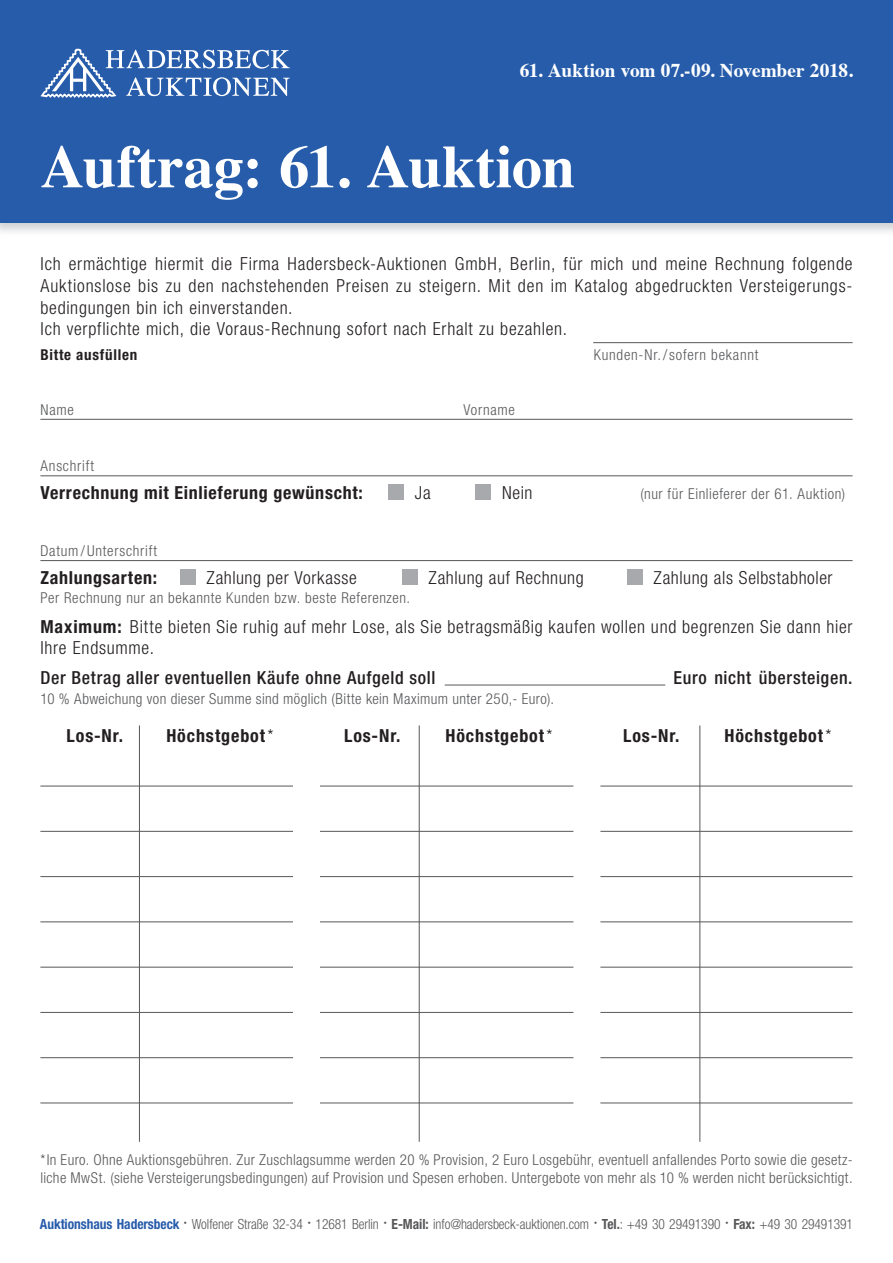
<style>
.page{position:relative;width:893px;height:1263px;background:#fff}
.page>*{position:absolute;margin:0;border:0;box-sizing:border-box;transform-origin:0 0}
.t1{font:700 60.3px "Times";letter-spacing:-.005em;color:#fff}
.t2{font:700 19.5px "Times";color:#fff}
.t3{font:300 condensed 18px/21.6px "Helvetica Neue LT Std";letter-spacing:.04em;color:#231f20}
.t4{font:700 condensed 18px "Helvetica Neue LT Std";letter-spacing:.045em;color:#231f20}
.t5{font:500 condensed 18px "Helvetica Neue LT Std";letter-spacing:.035em;color:#231f20}
.t6{font:300 condensed 15px/18px "Helvetica Neue LT Std";letter-spacing:.025em;color:#57585a}
.t7{font:300 condensed 15px "Helvetica Neue LT Std";letter-spacing:.05em;color:#57585a}
.t8{font:700 condensed 15px "Helvetica Neue LT Std";letter-spacing:.05em;color:#231f20}
.t9{font:300 condensed 15px "Helvetica Neue LT Std";letter-spacing:.055em;color:#57585a}
.t10{font:300 condensed 14.1px "Helvetica Neue LT Std";letter-spacing:-.005em;color:#57585a;scale:.96 1}
.s1{font-weight:700}
.s2{font-weight:300}
.s3{font-weight:700;color:#275caa}
</style>
<div class="page">
<hr style="left:40px;top:786px;width:813px;height:1px;background:#57585a">
<hr style="left:40px;top:831px;width:813px;height:1px;background:#57585a">
<hr style="left:40px;top:876px;width:813px;height:1px;background:#57585a">
<hr style="left:40px;top:921px;width:813px;height:1px;background:#57585a">
<hr style="left:40px;top:967px;width:813px;height:1px;background:#57585a">
<hr style="left:40px;top:1012px;width:813px;height:1px;background:#57585a">
<hr style="left:40px;top:1057px;width:813px;height:1px;background:#57585a">
<hr style="left:40px;top:1102px;width:813px;height:1px;background:#57585a">
<img style="left:0;top:222px;width:893px;height:10px">
<div style="left:0;top:0;width:893px;height:222px;background:#275caa"></div>
<svg style="left:40px;top:49px;width:250px;height:49px"></svg>
<hr style="left:40px;top:419px;width:813px;height:1px;background:#57585a">
<hr style="left:40px;top:475px;width:813px;height:1px;background:#57585a">
<hr style="left:40px;top:560px;width:813px;height:1px;background:#57585a">
<div style="left:388px;top:484px;width:16px;height:16px;background:#a8a9ad"></div>
<div style="left:475px;top:484px;width:16px;height:16px;background:#a8a9ad"></div>
<div style="left:180px;top:569px;width:16px;height:16px;background:#a8a9ad"></div>
<div style="left:402px;top:569px;width:16px;height:16px;background:#a8a9ad"></div>
<div style="left:627px;top:569px;width:16px;height:16px;background:#a8a9ad"></div>
<hr style="left:445px;top:685px;width:220px;height:1px;background:#57585a">
<div style="left:293px;top:741px;width:27px;height:383px;background:#fff"></div>
<div style="left:573px;top:741px;width:27px;height:383px;background:#fff"></div>
<hr style="left:139px;top:725px;width:1px;height:417px;background:#57585a">
<hr style="left:419px;top:725px;width:1px;height:417px;background:#57585a">
<hr style="left:699px;top:725px;width:1px;height:417px;background:#57585a">
<hr style="left:593px;top:342px;width:260px;height:1px;background:#57585a">
<p class="t2" style="left:520px;top:52px;width:335px">61. Auktion vom 07.-09. November 2018.</p>
<h1 class="t1" style="left:40px;top:109px;width:536px">Auftrag: 61. Auktion</h1>
<p class="t3" style="left:40px;top:253px;width:814px">Ich ermächtige hiermit die Firma Hadersbeck-Auktionen GmbH, Berlin, für mich und meine Rechnung folgende Auktionslose bis zu den nachstehenden Preisen zu steigern. Mit den im Katalog abgedruckten Versteigerungs&shy;bedingungen bin ich einverstanden.<br>Ich verpflichte mich, die Voraus-Rechnung sofort nach Erhalt zu bezahlen.</p>
<p class="t8" style="left:40px;top:346px;width:98px">Bitte ausfüllen</p>
<p class="t6" style="left:40px;top:400px;width:35px">Name</p>
<p class="t7" style="left:463px;top:401px;width:53px">Vorname</p>
<p class="t9" style="left:40px;top:457px;width:55px">Anschrift</p>
<p class="t7" style="left:594px;top:347px;width:166px">Kunden-Nr./sofern bekannt</p>
<p class="t4" style="left:40px;top:482px;width:324px">Verrechnung mit Einlieferung gewünscht:</p>
<p class="t3" style="left:415px;top:482px;width:17px">Ja</p>
<p class="t3" style="left:502px;top:482px;width:32px">Nein</p>
<p class="t6" style="left:640px;top:485px;width:206px">(nur für Einlieferer der 61. Auktion)</p>
<p class="t7" style="left:40px;top:542px;width:118px">Datum/Unterschrift</p>
<p class="t4" style="left:40px;top:567px;width:118px">Zahlungsarten:</p>
<p class="t3" style="left:206px;top:567px;width:152px">Zahlung per Vorkasse</p>
<p class="t3" style="left:428px;top:567px;width:157px">Zahlung auf Rechnung</p>
<p class="t3" style="left:653px;top:567px;width:181px">Zahlung als Selbstabholer</p>
<p class="t6" style="left:40px;top:588px;width:371px">Per Rechnung nur an bekannte Kunden bzw. beste Referenzen.</p>
<p class="t3" style="left:40px;top:615px;width:814px"><span class="s1">Maximum:</span> Bitte bieten Sie ruhig auf mehr Lose, als Sie betragsmäßig kaufen wollen und begrenzen Sie dann hier<br>Ihre Endsumme.</p>
<p class="t5" style="left:40px;top:667px;width:397px">Der Betrag aller eventuellen Käufe ohne Aufgeld soll</p>
<p class="t5" style="left:673px;top:667px;width:181px">Euro nicht übersteigen.</p>
<p class="t6" style="left:40px;top:689px;width:515px">10 % Abweichung von dieser Summe sind möglich (Bitte kein Maximum unter 250,- Euro).</p>
<p class="t4" style="left:66px;top:725px;width:58px">Los-Nr.</p>
<p class="t4" style="left:166px;top:725px;width:109px">Höchstgebot<span class="s2">*</span></p>
<p class="t4" style="left:344px;top:725px;width:58px">Los-Nr.</p>
<p class="t4" style="left:445px;top:725px;width:109px">Höchstgebot<span class="s2">*</span></p>
<p class="t4" style="left:623px;top:725px;width:58px">Los-Nr.</p>
<p class="t4" style="left:724px;top:725px;width:109px">Höchstgebot<span class="s2">*</span></p>
<p class="t6" style="left:40px;top:1150px;width:814px">*In Euro. Ohne Auktionsgebühren. Zur Zuschlagsumme werden 20 % Provision, 2 Euro Losgebühr, eventuell anfallendes Porto sowie die gesetz&shy;liche MwSt. (siehe Versteigerungsbedingungen) auf Provision und Spesen erhoben. Untergebote von mehr als 10 % werden nicht berücksichtigt.</p>
<p class="t10" style="left:40px;top:1215px;width:848px"><span class="s3">Auktionshaus Hadersbeck</span> <sup>•</sup> Wolfener Straße 32-34 <sup>•</sup> 12681 Berlin <sup>•</sup> <span class="s1">E-Mail:</span> info@hadersbeck-auktionen.com <sup>•</sup> <span class="s1">Tel.</span>: +49 30 29491390 <sup>•</sup> <span class="s1">Fax:</span> +49 30 29491391</p>
</div>
